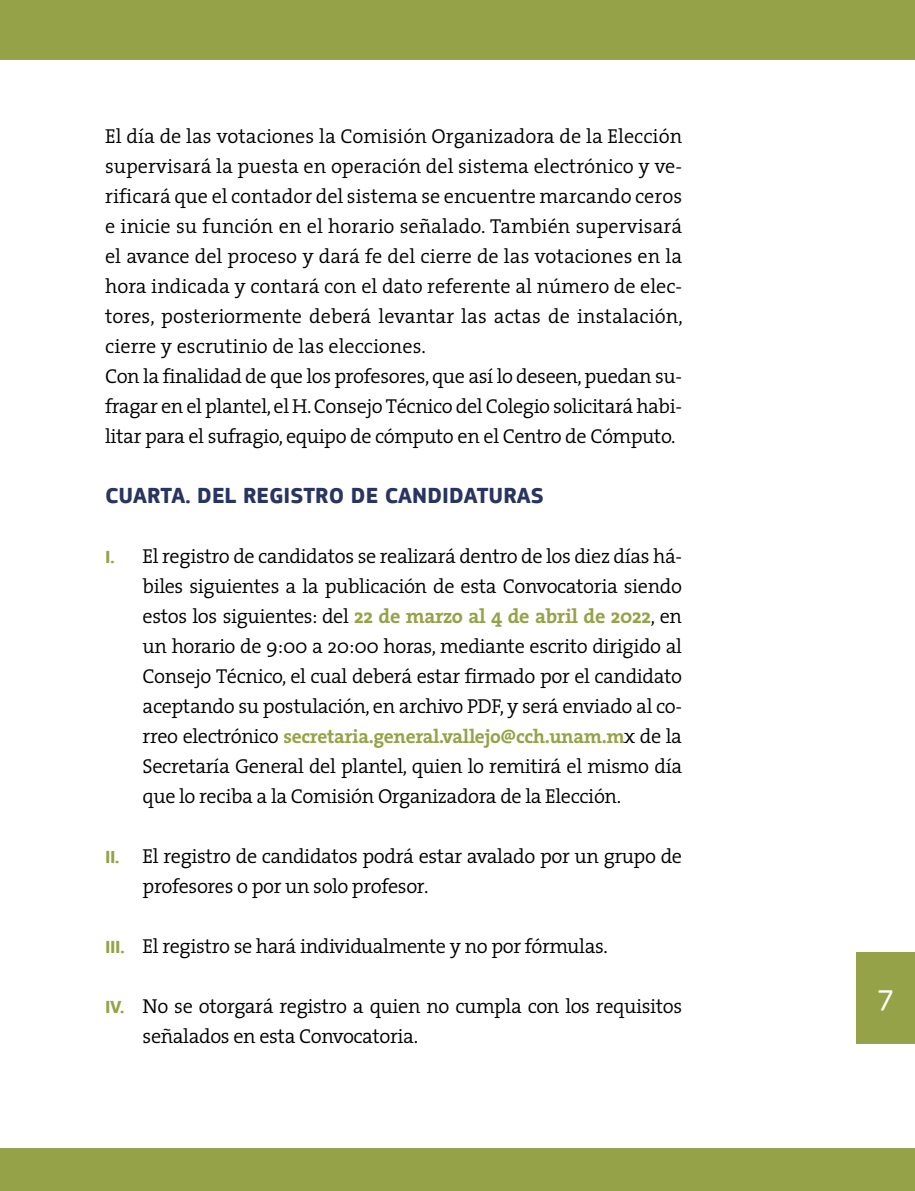
<style>
.page{position:relative;width:915px;height:1191px;background:#fff}
.page>*{position:absolute;margin:0;border:0;box-sizing:border-box;transform-origin:0 0}
.t1{font:30px "PF Square Sans Pro";color:#fff}
.t2{font:700 22.5px "PF Square Sans Pro";color:#283560}
.t3{font:300 20.25px/30px "The Serif";letter-spacing:-.02em;color:#000}
.t4{font:300 20.25px/30px "The Serif";color:#000}
.t5{font:700 19.5px "The Serif";letter-spacing:-.02em;color:#96a247}
.s1{font-family:"PF Square Sans Pro";font-weight:700;font-size:18px;color:#96a247}
.s2{font-weight:700;color:#96a247}
.s3{font-weight:300;font-size:20.25px;color:#000}
</style>
<div class="page">
<div style="left:856px;top:952px;width:58px;height:92px;background:#96a247"></div>
<div style="left:0;top:0;width:914px;height:60px;background:#96a247"></div>
<div style="left:0;top:1147px;width:914px;height:44px;background:#96a247"></div>
<p class="t4" style="left:105px;top:120px;width:579px">El día de las votaciones la Comisión Organizadora de la Elección supervisará la puesta en operación del sistema electrónico y ve&shy;rificará que el contador del sistema se encuentre marcando ceros e inicie su función en el horario señalado. También supervisará el avance del proceso y dará fe del cierre de las votaciones en la hora indicada y contará con el dato referente al número de elec&shy;tores, posteriormente deberá levantar las actas de instalación, cierre y escrutinio de las elecciones.<br>Con la finalidad de que los profesores, que así lo deseen, puedan su&shy;fragar en el plantel, el H. Consejo Técnico del Colegio solicitará habi&shy;litar para el sufragio, equipo de cómputo en el Centro de Cómputo.</p>
<p class="t2" style="left:105px;top:482px;width:440px">CUARTA. DEL REGISTRO DE CANDIDATURAS</p>
<p class="t3" style="left:142px;top:540px;width:541px;text-align:justify;text-indent:-37px"><span class="s1">I.</span> El registro de candidatos se realizará dentro de los diez días há&shy;biles siguientes a la publicación de esta Convocatoria siendo estos los siguientes: del <span class="s2">22 de marzo al 4 de abril de 2022</span>, en un horario de 9:00 a 20:00 horas, mediante escrito dirigido al Consejo Técnico, el cual deberá estar firmado por el candidato aceptando su postulación, en archivo PDF, y será enviado al co-</p>
<p class="t5" style="left:142px;top:720px;width:541px"><span class="s3">rreo electrónico</span> secretaria.general.vallejo@cch.unam.m<span class="s3">x de la</span></p>
<p class="t3" style="left:143px;top:750px;width:541px">Secretaría General del plantel, quien lo remitirá el mismo día que lo reciba a la Comisión Organizadora de la Elección.</p>
<p class="t3" style="left:142px;top:840px;width:541px;text-indent:-37px"><span class="s1">II.</span> El registro de candidatos podrá estar avalado por un grupo de profesores o por un solo profesor.</p>
<p class="t3" style="left:105px;top:930px;width:504px"><span class="s1">III.</span> El registro se hará individualmente y no por fórmulas.</p>
<p class="t3" style="left:143px;top:990px;width:541px;text-indent:-38px"><span class="s1">IV.</span> No se otorgará registro a quien no cumpla con los requisitos señalados en esta Convocatoria.</p>
<h1 class="t1" style="left:877px;top:982px;width:18px">7</h1>
</div>
